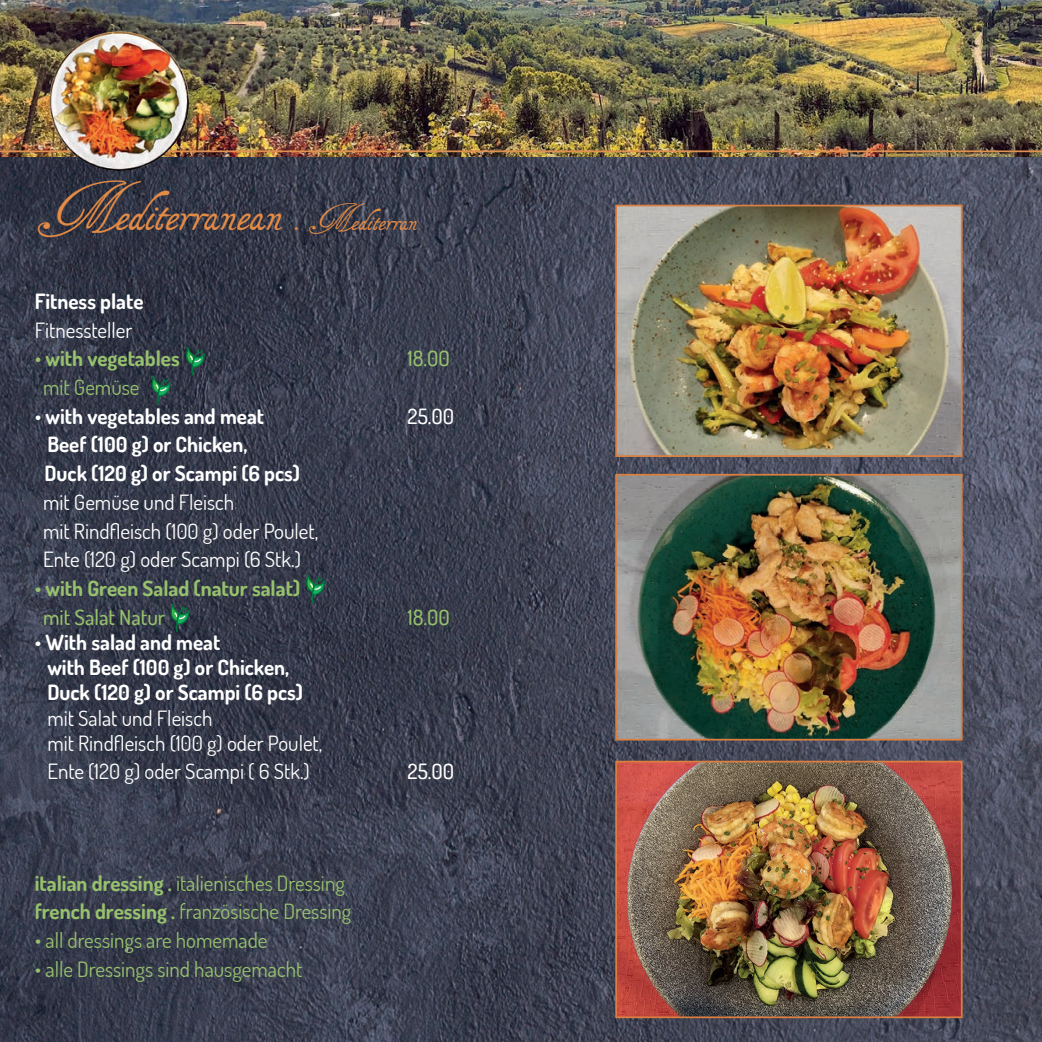
<style>
.page{position:relative;width:1042px;height:1042px;background:#fff}
.page>*{position:absolute;margin:0;border:0;box-sizing:border-box;transform-origin:0 0}
.t1{font:38.5px "Tagettes";color:#e48b45}
.t2{font:21px/28.7px "Dosis";color:#fff}
.t3{font:700 21px/28.7px "Dosis";color:#fff}
.t4{font:21px "Dosis";color:#97c16d}
.t5{font:700 21px "Dosis";color:#97c16d}
.t6{font:500 21px "Dosis";color:#97c16d}
.t7{font:500 21px "Dosis";color:#fff}
.s1{font-size:21px}
.s2{font-weight:500}
.s3{font-weight:700}
</style>
<div class="page">
<img style="left:0;top:0;width:1042px;height:1042px">
<svg style="left:0;top:157px;width:521px;height:885px"></svg>
<hr style="left:0;top:150px;width:1042px;height:2px;background:#e09152">
<svg style="left:306px;top:574px;width:19px;height:29px"></svg>
<svg style="left:170px;top:603px;width:20px;height:29px"></svg>
<svg style="left:186px;top:346px;width:19px;height:30px"></svg>
<svg style="left:152px;top:375px;width:19px;height:29px"></svg>
<img style="left:27px;top:8px;width:187px;height:187px">
<img style="left:618px;top:208px;width:341px;height:246px">
<div style="left:615px;top:205px;width:347px;height:252px;border:2px solid #da7f41"></div>
<img style="left:618px;top:477px;width:341px;height:260px">
<div style="left:615px;top:474px;width:347px;height:266px;border:2px solid #da7f41"></div>
<img style="left:618px;top:764px;width:341px;height:251px">
<div style="left:615px;top:761px;width:347px;height:257px;border:2px solid #da7f41"></div>
<p class="t1" style="left:35px;top:195px;width:385px">Mediterranean <span class="s1">. Mediterran</span></p>
<p class="t3" style="left:35px;top:286px;width:110px">Fitness plate</p>
<p class="t2" style="left:35px;top:315px;width:99px">Fitnessteller</p>
<p class="t5" style="left:35px;top:345px;width:147px"><span class="s2">•</span> with vegetables</p>
<p class="t6" style="left:407px;top:345px;width:44px">18.00</p>
<p class="t4" style="left:43px;top:373px;width:98px">mit Gemüse</p>
<p class="t3" style="left:35px;top:401px;width:231px"><span class="s2">•</span> with vegetables and meat</p>
<p class="t7" style="left:407px;top:402px;width:48px">25.00</p>
<p class="t3" style="left:44px;top:430px;width:257px">Beef (100 g) or Chicken,<br>Duck (120 g) or Scampi (6 pcs)</p>
<p class="t2" style="left:43px;top:487px;width:193px">mit Gemüse und Fleisch</p>
<p class="t2" style="left:43px;top:516px;width:277px">mit Rindfleisch (100 g) oder Poulet,</p>
<p class="t2" style="left:43px;top:545px;width:259px">Ente (120 g) oder Scampi (6 Stk.)</p>
<p class="t5" style="left:35px;top:575px;width:267px"><span class="s2">•</span> with Green Salad (natur salat)</p>
<p class="t6" style="left:43px;top:603px;width:124px">mit Salat Natur</p>
<p class="t6" style="left:407px;top:603px;width:44px">18.00</p>
<p class="t3" style="left:35px;top:627px;width:187px"><span class="s2">•</span> With salad and meat</p>
<p class="t3" style="left:47px;top:654px;width:257px;line-height:25.2px">with Beef (100 g) or Chicken,<br>Duck (120 g) or Scampi (6 pcs)</p>
<p class="t2" style="left:47px;top:703px;width:167px">mit Salat und Fleisch</p>
<p class="t2" style="left:47px;top:728px;width:277px">mit Rindfleisch (100 g) oder Poulet,<br>Ente (120 g) oder Scampi ( 6 Stk.)</p>
<p class="t7" style="left:407px;top:758px;width:48px">25.00</p>
<p class="t4" style="left:35px;top:869px;width:312px"><span class="s3">italian dressing .</span> italienisches Dressing</p>
<p class="t4" style="left:35px;top:898px;width:318px"><span class="s3">french dressing .</span> französische Dressing</p>
<p class="t4" style="left:35px;top:926px;width:234px">• all dressings are homemade</p>
<p class="t4" style="left:35px;top:955px;width:269px">• alle Dressings sind hausgemacht</p>
</div>
